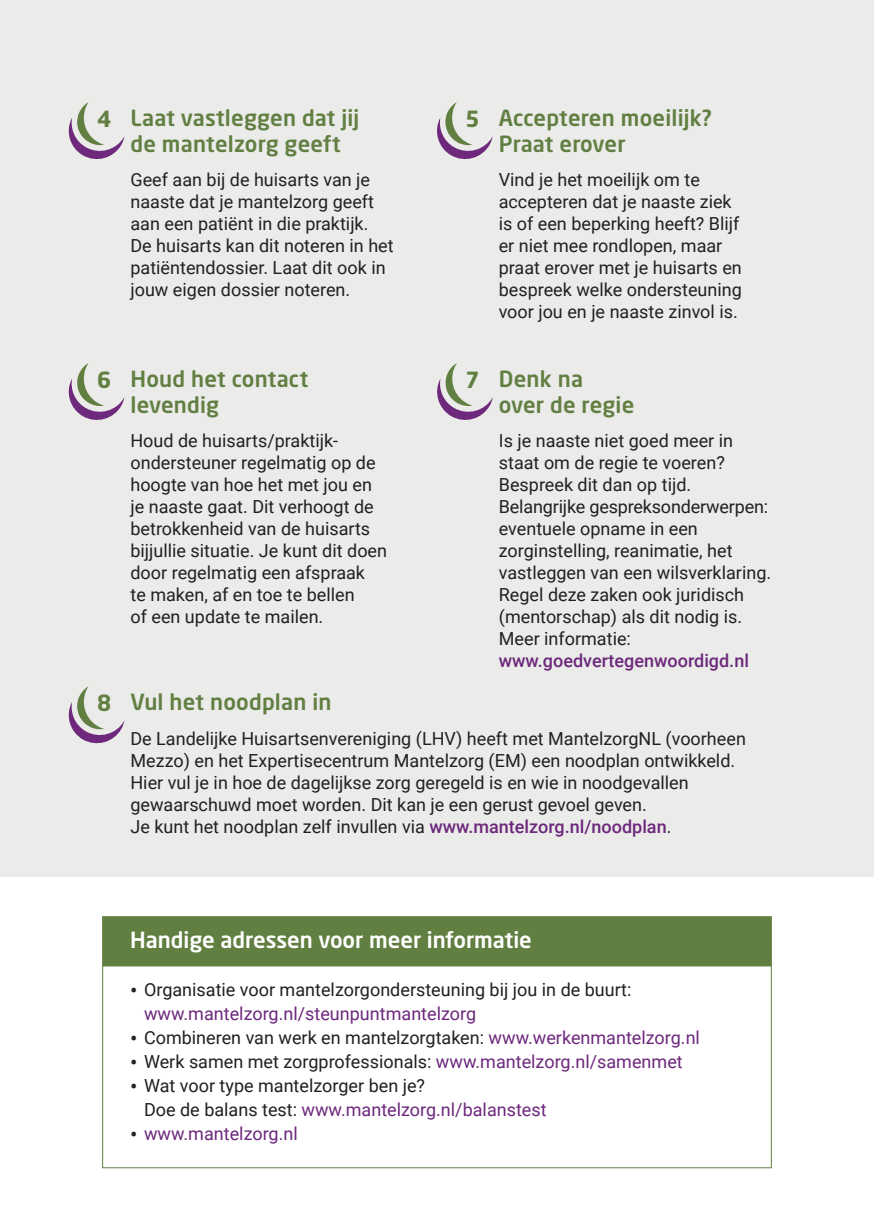
<style>
.page{position:relative;width:874px;height:1225px;background:#fff}
.page>*{position:absolute;margin:0;border:0;box-sizing:border-box;transform-origin:0 0}
.t1{font:500 22px/26px "Neo Sans W1 G";letter-spacing:.01em;color:#627f42}
.t2{font:500 22px "Neo Sans W1 G";color:#fff}
.t3{font:700 22px "Neo Sans W1 G";color:#627f42}
.t4{font:18px/22px "Roboto";color:#231f20}
.t5{font:500 18px "Roboto";color:#6d287c}
.t6{font:18px "Roboto";color:#6d287c}
.s1{font-weight:500;color:#6d287c}
.s2{font-size:22px}
.s3{color:#6d287c}
.s4{font-size:22px;color:#231f20}
</style>
<div class="page">
<div style="left:0;top:0;width:873px;height:876px;background:#ebebea"></div>
<svg style="left:69px;top:363px;width:55px;height:57px"></svg>
<svg style="left:437px;top:363px;width:55px;height:57px"></svg>
<svg style="left:69px;top:686px;width:55px;height:57px"></svg>
<svg style="left:437px;top:102px;width:55px;height:57px"></svg>
<svg style="left:69px;top:102px;width:55px;height:57px"></svg>
<div style="left:102px;top:916px;width:669px;height:50px;background:#627f42;border:1px solid #627f42"></div>
<div style="left:102px;top:965px;width:669px;height:203px;background:#fff;border:1px solid #627f42"></div>
<p class="t3" style="left:97px;top:104px;width:16px">4</p>
<p class="t1" style="left:130px;top:105px;width:230px">Laat vastleggen dat jij</p>
<p class="t3" style="left:465px;top:104px;width:16px">5</p>
<p class="t1" style="left:130px;top:131px;width:212px">de mantelzorg geeft</p>
<p class="t4" style="left:130px;top:168px;width:264px">Geef aan bij de huisarts van je naaste dat je mantelzorg geeft aan een patiënt in die praktijk.<br>De huisarts kan dit noteren in het patiëntendossier. Laat dit ook in jouw eigen dossier noteren.</p>
<p class="t1" style="left:498px;top:105px;width:214px">Accepteren moeilijk?<br>Praat erover</p>
<p class="t4" style="left:498px;top:168px;width:244px">Vind je het moeilijk om te accepteren dat je naaste ziek is of een beperking heeft? Blijf er niet mee rondlopen, maar praat erover met je huisarts en bespreek welke ondersteuning voor jou en je naaste zinvol is.</p>
<p class="t3" style="left:97px;top:365px;width:16px">6</p>
<p class="t1" style="left:498px;top:365px;width:137px">Denk na<br>over de regie</p>
<p class="t4" style="left:498px;top:429px;width:274px">Is je naaste niet goed meer in staat om de regie te voeren?<br>Bespreek dit dan op tijd.<br>Belangrijke gespreksonderwerpen: eventuele opname in een zorginstelling, reanimatie, het vastleggen van een wilsverklaring.<br>Regel deze zaken ook juridisch (mentorschap) als dit nodig is.<br>Meer informatie:</p>
<p class="t5" style="left:498px;top:648px;width:251px">www.goedvertegenwoordigd.nl</p>
<p class="t1" style="left:130px;top:365px;width:179px">Houd het contact levendig</p>
<p class="t4" style="left:130px;top:429px;width:258px">Houd de huisarts/praktijk&shy;ondersteuner regelmatig op de hoogte van hoe het met jou en je naaste gaat. Dit verhoogt de betrokkenheid van de huisarts bijjullie situatie. Je kunt dit doen door regelmatig een afspraak<br>te maken, af en toe te bellen<br>of een update te mailen.</p>
<p class="t3" style="left:465px;top:365px;width:16px">7</p>
<p class="t3" style="left:97px;top:688px;width:16px">8</p>
<p class="t1" style="left:130px;top:689px;width:202px">Vul het noodplan in</p>
<p class="t4" style="left:130px;top:726px;width:616px">De Landelijke Huisartsenvereniging (LHV) heeft met MantelzorgNL (voorheen Mezzo) en het Expertisecentrum Mantelzorg (EM) een noodplan ontwikkeld.<br>Hier vul je in hoe de dagelijkse zorg geregeld is en wie in noodgevallen gewaarschuwd moet worden. Dit kan je een gerust gevoel geven.<br>Je kunt het noodplan zelf invullen via <span class="s1">www.mantelzorg.nl/noodplan</span>.</p>
<p class="t2" style="left:130px;top:926px;width:403px">Handige adressen voor meer informatie</p>
<p class="t4" style="left:144px;top:977px;width:488px;line-height:24px;text-indent:-14px"><span class="s2">•</span> Organisatie voor mantelzorgondersteuning bij jou in de buurt: <span class="s3">www.mantelzorg.nl/steunpuntmantelzorg</span></p>
<p class="t4" style="left:130px;top:1026px;width:571px"><span class="s2">•</span> Combineren van werk en mantelzorgtaken: <span class="s3">www.werkenmantelzorg.nl</span></p>
<p class="t4" style="left:130px;top:1050px;width:554px"><span class="s2">•</span> Werk samen met zorgprofessionals: <span class="s3">www.mantelzorg.nl/samenmet</span></p>
<p class="t4" style="left:144px;top:1073px;width:404px;line-height:24px;text-indent:-14px"><span class="s2">•</span> Wat voor type mantelzorger ben je?<br>Doe de balans test: <span class="s3">www.mantelzorg.nl/balanstest</span></p>
<p class="t6" style="left:130px;top:1121px;width:169px"><span class="s4">•</span> www.mantelzorg.nl</p>
</div>
